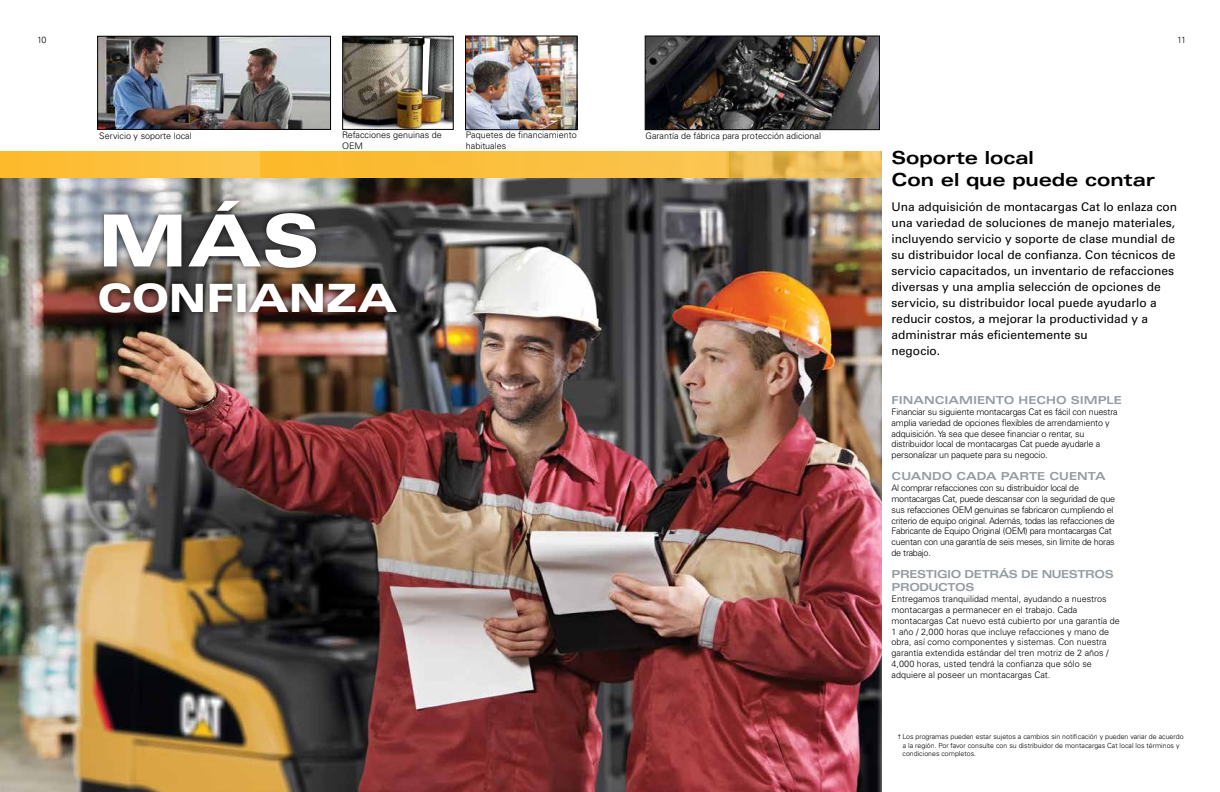
<style>
.page{position:relative;width:1220px;height:792px;background:#fff}
.page>*{position:absolute;margin:0;border:0;box-sizing:border-box;transform-origin:0 0}
.t1{font:900 expanded 72px "Univers LT Std";color:#fff}
.t2{font:900 expanded 39px "Univers LT Std";letter-spacing:-.01em;color:#fff}
.t3{font:700 expanded 18px/21.6px "Univers LT Std";letter-spacing:-.005em;color:#000}
.t4{font:12px/16px "Univers LT Std";color:#000}
.t5{font:700 expanded 11px "Univers LT Std";letter-spacing:-.015em;color:#949ca1}
.t6{font:700 expanded 11px/13.2px "Univers LT Std";letter-spacing:-.04em;color:#949ca1}
.t7{font:300 9px/10.8px "Univers LT Std";letter-spacing:-.02em;color:#000}
.t8{font:300 9px/10.8px "Univers LT Std";color:#000}
.t9{font:300 7px/8.4px "Univers LT Std";color:#000}
</style>
<div class="page">
<img style="left:0;top:178px;width:881px;height:614px">
<div style="left:93px;top:194px;width:310px;height:125px;background:#000;opacity:.75"></div>
<div style="left:0;top:151px;width:263px;height:27px;background:linear-gradient(to right,#fdba2a,#fdc650)"></div>
<img style="left:344px;top:38px;width:107px;height:90px">
<div style="left:342px;top:36px;width:111px;height:94px;border:1px solid #000"></div>
<img style="left:99px;top:38px;width:230px;height:90px">
<div style="left:97px;top:36px;width:234px;height:94px;border:1px solid #000"></div>
<img style="left:467px;top:38px;width:108px;height:90px">
<div style="left:465px;top:36px;width:112px;height:94px;border:1px solid #000"></div>
<svg style="left:728px;top:151px;width:153px;height:27px;background:#ebbc56"></svg>
<img style="left:647px;top:38px;width:230px;height:90px">
<div style="left:645px;top:36px;width:234px;height:94px;border:1px solid #000"></div>
<div style="left:261px;top:151px;width:465px;height:27px;background:linear-gradient(to right,#fbb828,#fac551)"></div>
<p class="t7" style="left:37px;top:34px;width:11px">10</p>
<p class="t8" style="left:99px;top:131px;width:94px">Servicio y soporte local</p>
<p class="t8" style="left:342px;top:130px;width:101px">Refacciones genuinas de<br>OEM</p>
<h1 class="t1" style="left:97px;top:199px;width:224px">MÁS</h1>
<h2 class="t2" style="left:97px;top:275px;width:302px">CONFIANZA</h2>
<p class="t8" style="left:466px;top:130px;width:112px">Paquetes de financiamiento habituales</p>
<p class="t8" style="left:645px;top:131px;width:177px">Garantía de fábrica para protección adicional</p>
<p class="t7" style="left:1177px;top:34px;width:10px">11</p>
<h3 class="t3" style="left:891px;top:147px;width:265px">Soporte local<br>Con el que puede contar</h3>
<p class="t4" style="left:891px;top:199px;width:287px">Una adquisición de montacargas Cat lo enlaza con una variedad de soluciones de manejo materiales, incluyendo servicio y soporte de clase mundial de su distribuidor local de confianza. Con técnicos de servicio capacitados, un inventario de refacciones diversas y una amplia selección de opciones de servicio, su distribuidor local puede ayudarlo a reducir costos, a mejorar la productividad y a administrar más eficientemente su<br>negocio.</p>
<p class="t5" style="left:891px;top:394px;width:232px">FINANCIAMIENTO HECHO SIMPLE</p>
<p class="t7" style="left:891px;top:406px;width:228px">Financiar su siguiente montacargas Cat es fácil con nuestra amplia variedad de opciones flexibles de arrendamiento y adquisición. Ya sea que desee financiar o rentar, su distribuidor local de montacargas Cat puede ayudarle a personalizar un paquete para su negocio.</p>
<p class="t5" style="left:891px;top:470px;width:216px">CUANDO CADA PARTE CUENTA</p>
<p class="t7" style="left:891px;top:483px;width:225px">Al comprar refacciones con su distribuidor local de montacargas Cat, puede descansar con la seguridad de que sus refacciones OEM genuinas se fabricaron cumpliendo el criterio de equipo original. Además, todas las refacciones de Fabricante de Equipo Original (OEM) para montacargas Cat cuentan con una garantía de seis meses, sin límite de horas de trabajo.</p>
<p class="t6" style="left:891px;top:568px;width:223px">PRESTIGIO DETRÁS DE NUESTROS<br>PRODUCTOS</p>
<p class="t8" style="left:891px;top:594px;width:230px">Entregamos tranquilidad mental, ayudando a nuestros montacargas a permanecer en el trabajo. Cada montacargas Cat nuevo está cubierto por una garantía de 1 año / 2,000 horas que incluye refacciones y mano de obra, así como componentes y sistemas. Con nuestra garantía extendida estándar del tren motriz de 2 años / 4,000 horas, usted tendrá la confianza que sólo se adquiere al poseer un montacargas Cat.</p>
<p class="t9" style="left:902px;top:733px;width:282px;text-indent:-5px">† Los programas pueden estar sujetos a cambios sin notificación y pueden variar de acuerdo a la región. Por favor consulte con su distribuidor de montacargas Cat local los términos y condiciones completos.</p>
</div>
